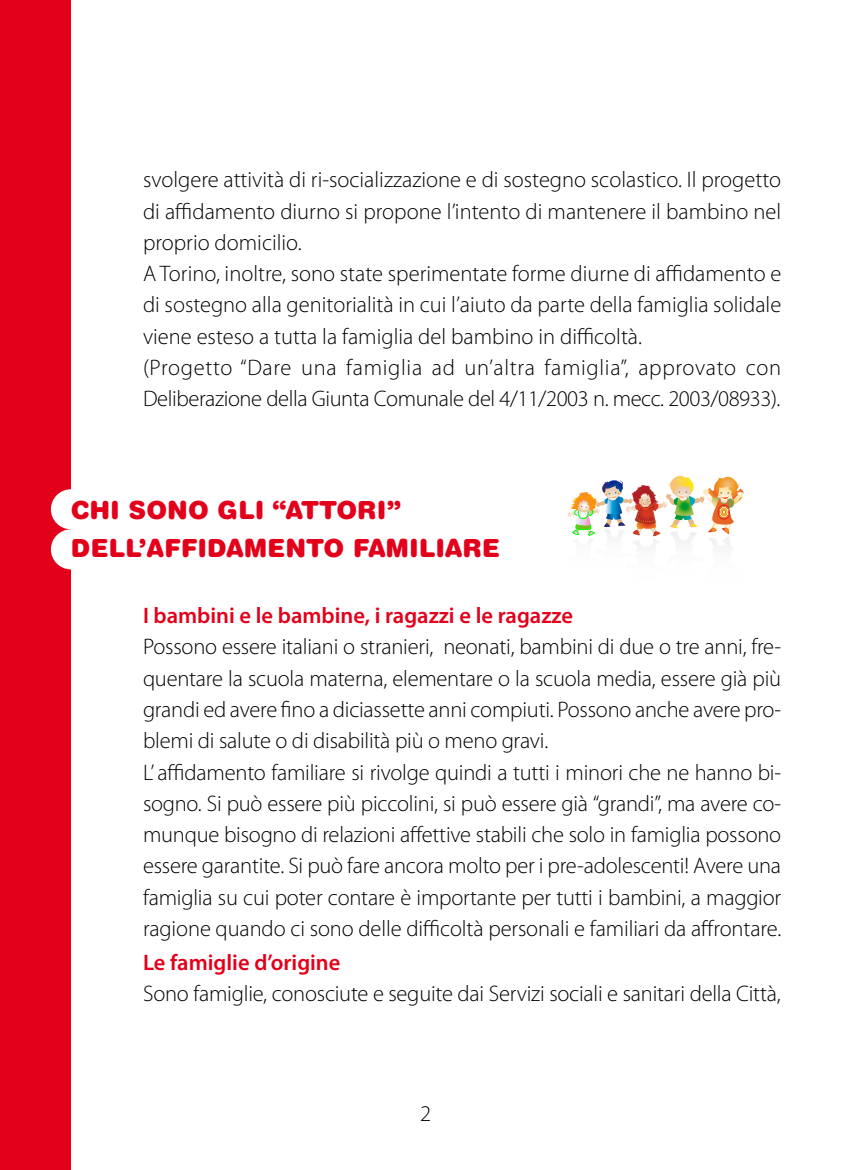
<style>
.page{position:relative;width:851px;height:1170px;background:#fff}
.page>*{position:absolute;margin:0;border:0;box-sizing:border-box;transform-origin:0 0}
.t1{font:900 25px/38.8px "Helvetica Rounded";color:#e2001a}
.t2{font:300 22.5px/31.2px "Myriad Pro";letter-spacing:-.01em;color:#000}
.t3{font:600 22.5px "Myriad Pro";color:#e2001a}
</style>
<div class="page">
<div style="left:0;top:0;width:71px;height:1169px;background:#e2001a"></div>
<img style="left:567px;top:476px;width:177px;height:69px">
<div style="left:51px;top:489px;width:40px;height:40px;background:#fff;border-radius:50%"></div>
<div style="left:51px;top:529px;width:40px;height:40px;background:#fff;border-radius:50%"></div>
<p class="t2" style="left:143px;top:164px;width:639px">svolgere attività di ri-socializzazione e di sostegno scolastico. Il progetto di affidamento diurno si propone l’intento di mantenere il bambino nel proprio domicilio.<br>A Torino, inoltre, sono state sperimentate forme diurne di affidamento e di sostegno alla genitorialità in cui l’aiuto da parte della famiglia solidale viene esteso a tutta la famiglia del bambino in difficoltà.<br>(Progetto “Dare una famiglia ad un’altra famiglia”, approvato con Deliberazione della Giunta Comunale del 4/11/2003 n. mecc. 2003/08933).</p>
<p class="t1" style="left:71px;top:489px;width:430px">CHI SONO GLI “ATTORI”<br>DELL’AFFIDAMENTO FAMILIARE</p>
<p class="t3" style="left:143px;top:601px;width:431px">I bambini e le bambine, i ragazzi e le ragazze</p>
<p class="t2" style="left:143px;top:631px;width:639px">Possono essere italiani o stranieri, neonati, bambini di due o tre anni, fre&shy;quentare la scuola materna, elementare o la scuola media, essere già più grandi ed avere fino a diciassette anni compiuti. Possono anche avere pro&shy;blemi di salute o di disabilità più o meno gravi.<br>L’ affidamento familiare si rivolge quindi a tutti i minori che ne hanno bi&shy;sogno. Si può essere più piccolini, si può essere già “grandi”, ma avere co&shy;munque bisogno di relazioni affettive stabili che solo in famiglia possono essere garantite. Si può fare ancora molto per i pre-adolescenti! Avere una famiglia su cui poter contare è importante per tutti i bambini, a maggior ragione quando ci sono delle difficoltà personali e familiari da affrontare.</p>
<p class="t3" style="left:143px;top:947px;width:199px">Le famiglie d’origine</p>
<p class="t2" style="left:143px;top:977px;width:639px">Sono famiglie, conosciute e seguite dai Servizi sociali e sanitari della Città,</p>
<p class="t2" style="left:420px;top:1097px;width:12px">2</p>
</div>
